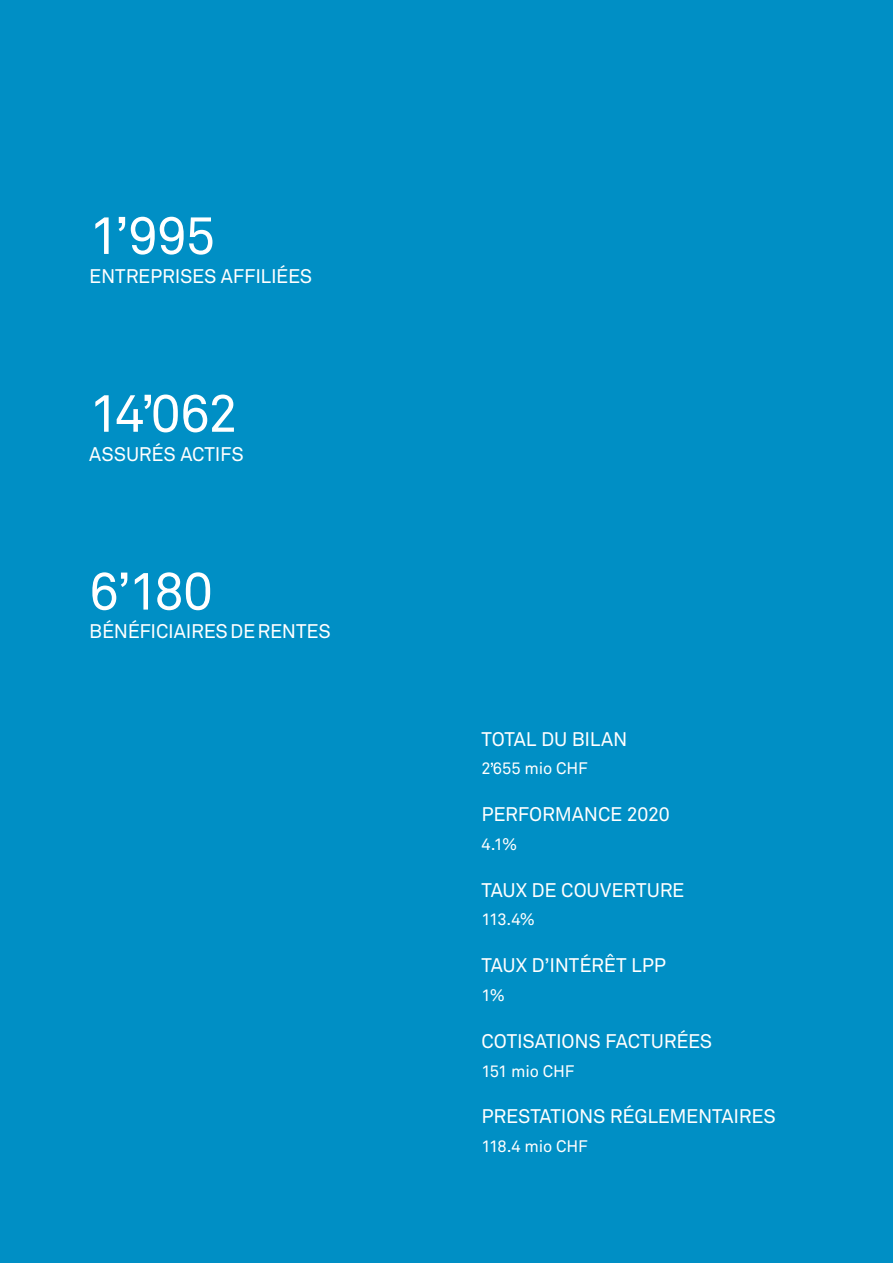
<style>
.page{position:relative;width:893px;height:1263px;background:#008fc5}
.page>*{position:absolute;margin:0;border:0;box-sizing:border-box;transform-origin:0 0}
.t1{font:52.5px "Akkurat";letter-spacing:-.015em;color:#fff}
.t2{font:19.5px "Akkurat";letter-spacing:-.015em;color:#fff}
.t3{font:16.5px "Akkurat";letter-spacing:-.01em;color:#fff}
</style>
<div class="page">
<svg style="left:144px;top:395px;width:7px;height:14px"></svg>
<p class="t1" style="left:89px;top:205px;width:127px">1’995</p>
<p class="t2" style="left:89px;top:264px;width:224px">ENTREPRISES AFFILIÉES</p>
<p class="t1" style="left:89px;top:383px;width:150px">14062</p>
<p class="t2" style="left:89px;top:442px;width:156px">ASSURÉS ACTIFS</p>
<p class="t1" style="left:89px;top:560px;width:125px">6’180</p>
<p class="t2" style="left:89px;top:620px;width:243px">BÉNÉFICIAIRES DE RENTES</p>
<p class="t2" style="left:482px;top:727px;width:147px">TOTAL DU BILAN</p>
<p class="t3" style="left:482px;top:759px;width:108px">2655 mio CHF</p>
<p class="t2" style="left:482px;top:803px;width:189px">PERFORMANCE 2020</p>
<p class="t3" style="left:482px;top:834px;width:37px">4.1%</p>
<p class="t2" style="left:482px;top:878px;width:204px">TAUX DE COUVERTURE</p>
<p class="t3" style="left:482px;top:910px;width:55px">113.4%</p>
<p class="t2" style="left:482px;top:954px;width:186px">TAUX D’INTÉRÊT LPP</p>
<p class="t3" style="left:482px;top:985px;width:25px">1%</p>
<p class="t2" style="left:482px;top:1029px;width:232px">COTISATIONS FACTURÉES</p>
<p class="t3" style="left:482px;top:1061px;width:94px">151 mio CHF</p>
<p class="t2" style="left:482px;top:1105px;width:296px">PRESTATIONS RÉGLEMENTAIRES</p>
<p class="t3" style="left:482px;top:1137px;width:108px">118.4 mio CHF</p>
</div>
